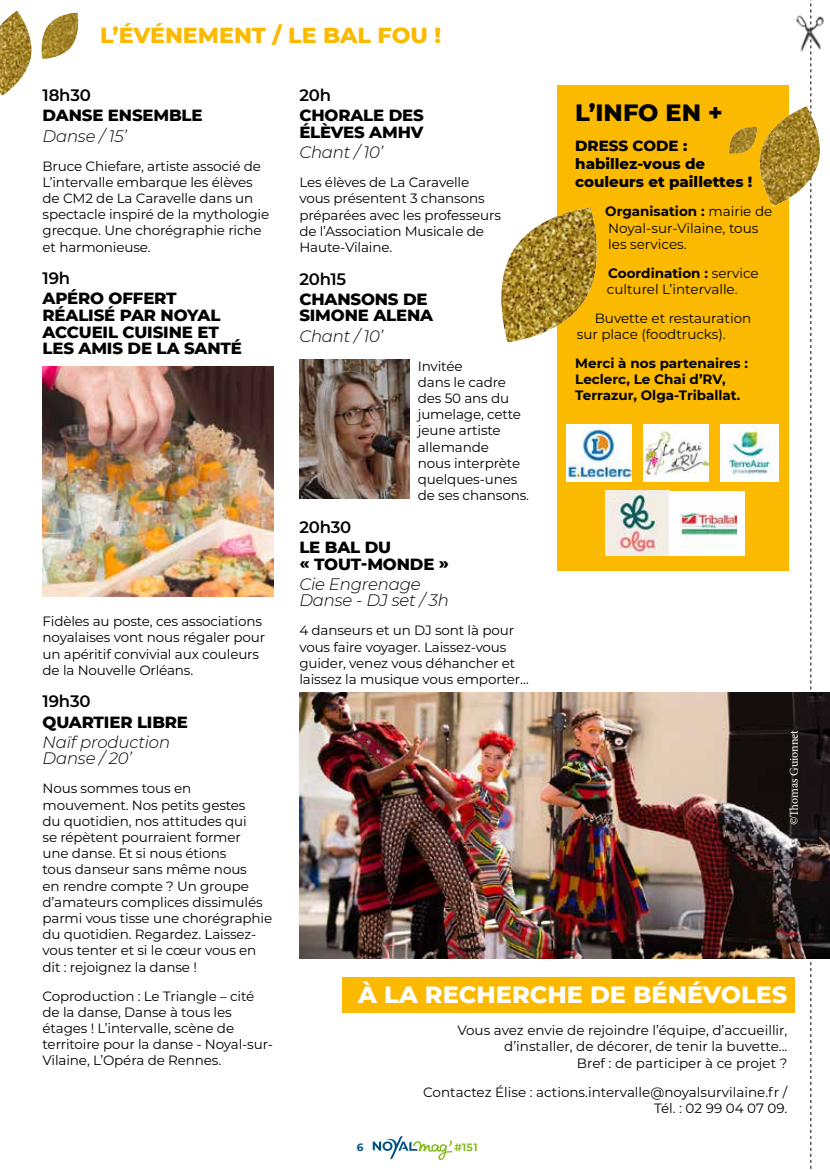
<style>
.page{position:relative;width:830px;height:1170px;background:#fff}
.page>*{position:absolute;margin:0;border:0;box-sizing:border-box;transform-origin:0 0}
.t1{font:800 24px "Montserrat";color:#fff}
.t2{font:800 24px "Montserrat";color:#000}
.t3{font:800 22.2px "Montserrat";color:#fbba00}
.t4{font:800 16.5px/16.5px "Montserrat";letter-spacing:-.01em;color:#000}
.t5{font:italic 300 16.5px/16.5px "Montserrat";letter-spacing:-.01em;color:#000}
.t6{font:600 16.5px "Montserrat";letter-spacing:-.01em;color:#000}
.t7{font:800 15px/18px "Montserrat";color:#000}
.t8{font:13.5px/16.2px "Montserrat";letter-spacing:-.01em;color:#000}
.t9{font:700 13.5px/16.2px "Montserrat";color:#000}
.t10{font:12px "Minion Pro";letter-spacing:-.005em;color:#fff}
.t11{font:700 10.5px "Montserrat";color:#005286}
.s1{font-weight:700}
</style>
<div class="page">
<svg style="left:0;top:11px;width:78px;height:85px"></svg>
<img style="left:39px;top:13px;width:40px;height:46px">
<img style="left:299px;top:692px;width:530px;height:266px">
<img style="left:43px;top:367px;width:231px;height:229px">
<div style="left:557px;top:85px;width:231px;height:485px;background:#fbba00"></div>
<svg style="left:728px;top:0;width:98px;height:1169px"></svg>
<img style="left:728px;top:127px;width:29px;height:29px">
<img style="left:501px;top:207px;width:96px;height:135px">
<img style="left:605px;top:491px;width:64px;height:64px">
<div style="left:669px;top:491px;width:75px;height:64px;background:#fff"></div>
<img style="left:680px;top:512px;width:55px;height:34px">
<img style="left:643px;top:424px;width:64px;height:58px">
<div style="left:566px;top:424px;width:65px;height:58px;background:#fff"></div>
<img style="left:566px;top:426px;width:65px;height:53px">
<img style="left:720px;top:425px;width:58px;height:57px">
<div style="left:342px;top:976px;width:452px;height:36px;background:#fbba00"></div>
<svg style="left:372px;top:1135px;width:104px;height:24px"></svg>
<img style="left:299px;top:359px;width:110px;height:139px">
<h2 class="t3" style="left:100px;top:19px;width:342px">L’ÉVÉNEMENT / LE BAL FOU !</h2>
<p class="t6" style="left:43px;top:83px;width:50px">18h30</p>
<p class="t4" style="left:43px;top:106px;width:161px">DANSE ENSEMBLE</p>
<p class="t5" style="left:43px;top:127px;width:86px">Danse / 15’</p>
<p class="t8" style="left:43px;top:157px;width:228px">Bruce Chiefare, artiste associé de<br>L’intervalle embarque les élèves de CM2 de La Caravelle dans un spectacle inspiré de la mythologie grecque. Une chorégraphie riche et harmonieuse.</p>
<p class="t6" style="left:43px;top:266px;width:29px">19h</p>
<p class="t4" style="left:43px;top:289px;width:201px">APÉRO OFFERT<br>RÉALISÉ PAR NOYAL<br>ACCUEIL CUISINE ET<br>LES AMIS DE LA SANTÉ</p>
<p class="t8" style="left:43px;top:612px;width:224px">Fidèles au poste, ces associations noyalaises vont nous régaler pour un apéritif convivial aux couleurs de la Nouvelle Orléans.</p>
<p class="t6" style="left:43px;top:689px;width:49px">19h30</p>
<p class="t4" style="left:43px;top:712px;width:147px">QUARTIER LIBRE</p>
<p class="t5" style="left:43px;top:733px;width:129px">Naïf production<br>Danse / 20’</p>
<p class="t8" style="left:43px;top:780px;width:231px">Nous sommes tous en mouvement. Nos petits gestes<br>du quotidien, nos attitudes qui<br>se répètent pourraient former<br>une danse. Et si nous étions<br>tous danseur sans même nous<br>en rendre compte ? Un groupe d’amateurs complices dissimulés parmi vous tisse une chorégraphie du quotidien. Regardez. Laissez&shy;vous tenter et si le cœur vous en dit : rejoignez la danse !</p>
<p class="t8" style="left:43px;top:987px;width:232px">Coproduction : Le Triangle – cité de la danse, Danse à tous les étages ! L’intervalle, scène de territoire pour la danse - Noyal-sur-<br>Vilaine, L’Opéra de Rennes.</p>
<p class="t6" style="left:299px;top:83px;width:33px">20h</p>
<p class="t4" style="left:299px;top:106px;width:126px">CHORALE DES<br>ÉLÈVES AMHV</p>
<p class="t5" style="left:299px;top:143px;width:85px">Chant / 10’</p>
<p class="t8" style="left:299px;top:174px;width:203px">Les élèves de La Caravelle vous présentent 3 chansons préparées avec les professeurs de l’Association Musicale de<br>Haute-Vilaine.</p>
<p class="t6" style="left:299px;top:267px;width:48px">20h15</p>
<p class="t4" style="left:299px;top:290px;width:135px">CHANSONS DE<br>SIMONE ALENA</p>
<p class="t5" style="left:299px;top:327px;width:85px">Chant / 10’</p>
<p class="t8" style="left:417px;top:357px;width:113px">Invitée<br>dans le cadre des 50 ans du jumelage, cette jeune artiste allemande<br>nous interprète quelques-unes de ses chansons.</p>
<p class="t6" style="left:299px;top:515px;width:54px">20h30</p>
<p class="t4" style="left:299px;top:538px;width:151px">LE BAL DU<br>« TOUT-MONDE »</p>
<p class="t5" style="left:299px;top:575px;width:151px">Cie Engrenage<br>Danse - DJ set / 3h</p>
<p class="t8" style="left:299px;top:622px;width:231px">4 danseurs et un DJ sont là pour vous faire voyager. Laissez-vous guider, venez vous déhancher et laissez la musique vous emporter…</p>
<h1 class="t2" style="left:575px;top:94px;width:149px">L’INFO EN +</h1>
<p class="t7" style="left:575px;top:136px;width:179px">DRESS CODE : habillez-vous de couleurs et paillettes !</p>
<p class="t8" style="left:605px;top:203px;width:168px"><span class="s1">Organisation :</span> mairie de<br>Noyal-sur-Vilaine, tous les services.</p>
<p class="t8" style="left:606px;top:264px;width:153px"><span class="s1">Coordination :</span> service culturel L’intervalle.</p>
<p class="t8" style="left:576px;top:309px;width:176px;text-indent:18px">Buvette et restauration sur place (foodtrucks).</p>
<p class="t9" style="left:575px;top:354px;width:174px">Merci à nos partenaires :<br>Leclerc, Le Chai d’RV,<br>Terrazur, Olga-Triballat.</p>
<p class="t10" style="left:785px;top:825px;width:97px;rotate:-90deg">©Thomas Guionnet</p>
<h1 class="t1" style="left:358px;top:977px;width:430px">À LA RECHERCHE DE BÉNÉVOLES</h1>
<p class="t11" style="left:357px;top:1139px;width:8px">6</p>
<p class="t8" style="left:457px;top:1021px;width:331px;text-align:right">Vous avez envie de rejoindre l’équipe, d’accueillir, d’installer, de décorer, de tenir la buvette...<br>Bref : de participer à ce projet ?</p>
<p class="t8" style="left:423px;top:1083px;width:365px;text-align:right">Contactez Élise : actions.intervalle@noyalsurvilaine.fr /<br>Tél. : 02 99 04 07 09.</p>
</div>
